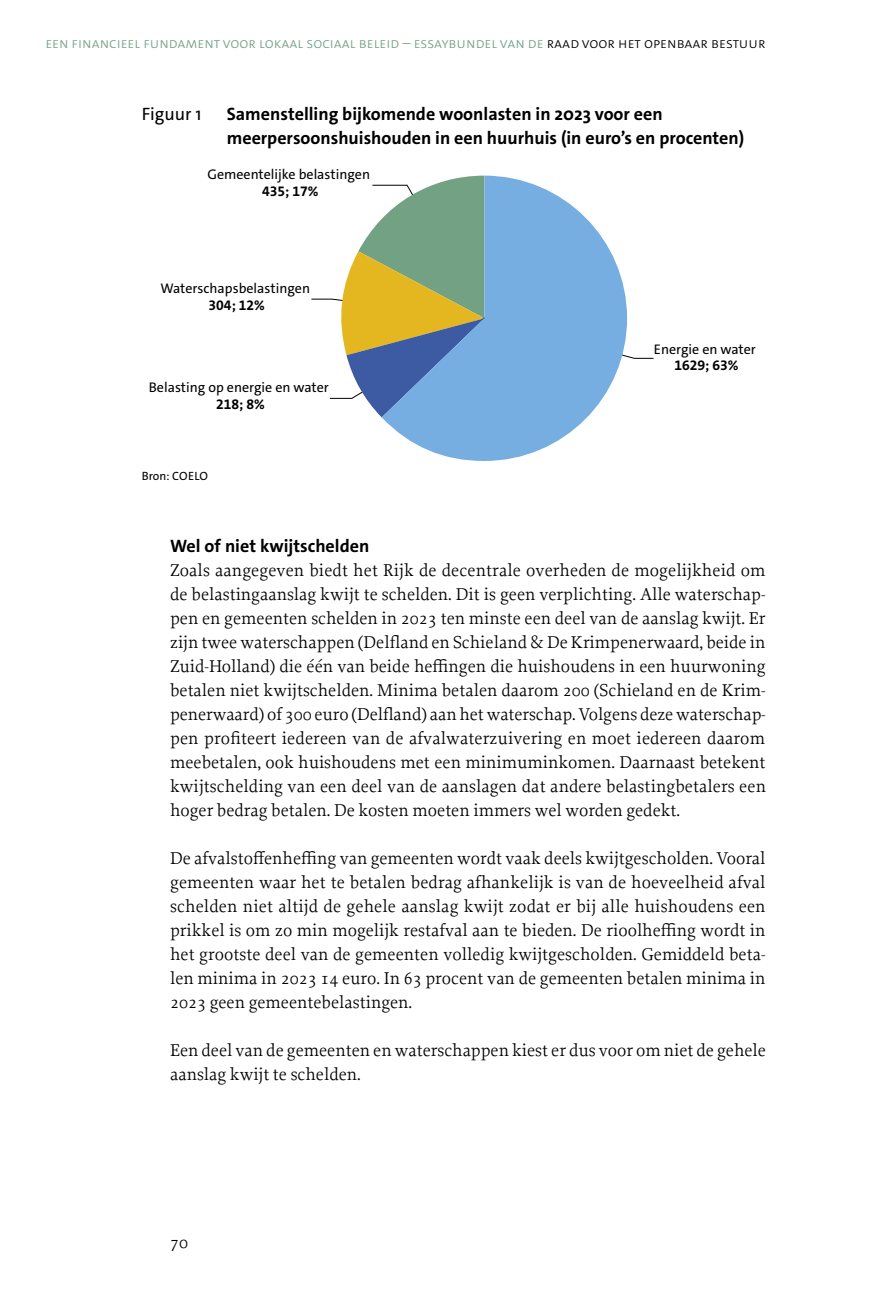
<style>
.page{position:relative;width:879px;height:1304px;background:#fff}
.page>*{position:absolute;margin:0;border:0;box-sizing:border-box;transform-origin:0 0}
.P4_Broodtekst-ProformaBook-9{font:18px/24px "Proforma";color:#000;text-align:justify}
.H7_Figuurkop-TheSansbold-9{font:700 18px/24px "The Sans";color:#000}
.H3_Kop_2-TheSansBold-9{font:700 18px "The Sans";color:#000}
.H7_Figuurkop-TheSansbold-9-2{font:18px "The Sans";color:#000}
.t1{font:300 15px "The Sans";color:#73a183}
.t2{font:14px "The Sans";color:#000}
.t3{font:700 14px "The Sans";color:#000}
.P4_Broodtekst-ProformaBook-9-2{font:12px "The Sans";color:#000}
.s1{color:#000}
</style>
<div class="page">
<svg style="left:337px;top:184px;width:45px;height:233px"></svg>
<svg style="left:382px;top:176px;width:245px;height:285px;fill:#76aee1"></svg>
<p class="t1" style="left:45px;top:33px;width:721px">een financieel fundament voor lokaal sociaal beleid – essaybundel van de <span class="s1">raad voor het openbaar bestuur</span></p>
<h5 class="H7_Figuurkop-TheSansbold-9-2" style="left:142px;top:102px;width:61px">Figuur 1</h5>
<h5 class="H7_Figuurkop-TheSansbold-9" style="left:227px;top:102px;width:519px">Samenstelling bijkomende woonlasten in 2023 voor een meerpersoonshuishouden in een huurhuis (in euro’s en procenten)</h5>
<p class="t2" style="left:207px;top:166px;width:164px">Gemeentelijke belastingen</p>
<p class="t3" style="left:262px;top:186px;width:58px">435; 17%</p>
<p class="t2" style="left:160px;top:279px;width:151px">Waterschapsbelastingen</p>
<p class="t3" style="left:209px;top:300px;width:58px">304; 12%</p>
<p class="t2" style="left:149px;top:379px;width:181px">Belasting op energie en water</p>
<p class="t3" style="left:216px;top:399px;width:50px">218; 8%</p>
<p class="P4_Broodtekst-ProformaBook-9-2" style="left:142px;top:468px;width:68px">Bron: COELO</p>
<p class="t2" style="left:654px;top:340px;width:103px">Energie en water</p>
<p class="t3" style="left:674px;top:361px;width:66px">1629; 63%</p>
<h3 class="H3_Kop_2-TheSansBold-9" style="left:170px;top:534px;width:201px">Wel of niet kwijtschelden</h3>
<p class="P4_Broodtekst-ProformaBook-9" style="left:170px;top:558px;width:597px">Zoals aangegeven biedt het Rijk de decentrale overheden de mogelijkheid om de belastingaanslag kwijt te schelden. Dit is geen verplichting. Alle waterschap&shy;pen en gemeenten schelden in 2023 ten minste een deel van de aanslag kwijt. Er zijn twee waterschappen (Delfland en Schieland &amp; De Krimpenerwaard, beide in Zuid-Holland) die één van beide heffingen die huishoudens in een huurwoning betalen niet kwijtschelden. Minima betalen daarom 200 (Schieland en de Krim&shy;penerwaard) of 300 euro (Delfland) aan het waterschap. Volgens deze waterschap&shy;pen profiteert iedereen van de afvalwaterzuivering en moet iedereen daarom meebetalen, ook huishoudens met een minimuminkomen. Daarnaast betekent kwijtschelding van een deel van de aanslagen dat andere belastingbetalers een hoger bedrag betalen. De kosten moeten immers wel worden gedekt.</p>
<p class="P4_Broodtekst-ProformaBook-9" style="left:170px;top:846px;width:597px">De afvalstoffenheffing van gemeenten wordt vaak deels kwijtgescholden. Vooral gemeenten waar het te betalen bedrag afhankelijk is van de hoeveelheid afval schelden niet altijd de gehele aanslag kwijt zodat er bij alle huishoudens een prikkel is om zo min mogelijk restafval aan te bieden. De rioolheffing wordt in het grootste deel van de gemeenten volledig kwijtgescholden. Gemiddeld beta&shy;len minima in 2023 14 euro. In 63 procent van de gemeenten betalen minima in 2023 geen gemeentebelastingen.</p>
<p class="P4_Broodtekst-ProformaBook-9" style="left:170px;top:1038px;width:597px">Een deel van de gemeenten en waterschappen kiest er dus voor om niet de gehele aanslag kwijt te schelden.</p>
<p class="P4_Broodtekst-ProformaBook-9" style="left:170px;top:1230px;width:19px">70</p>
</div>
